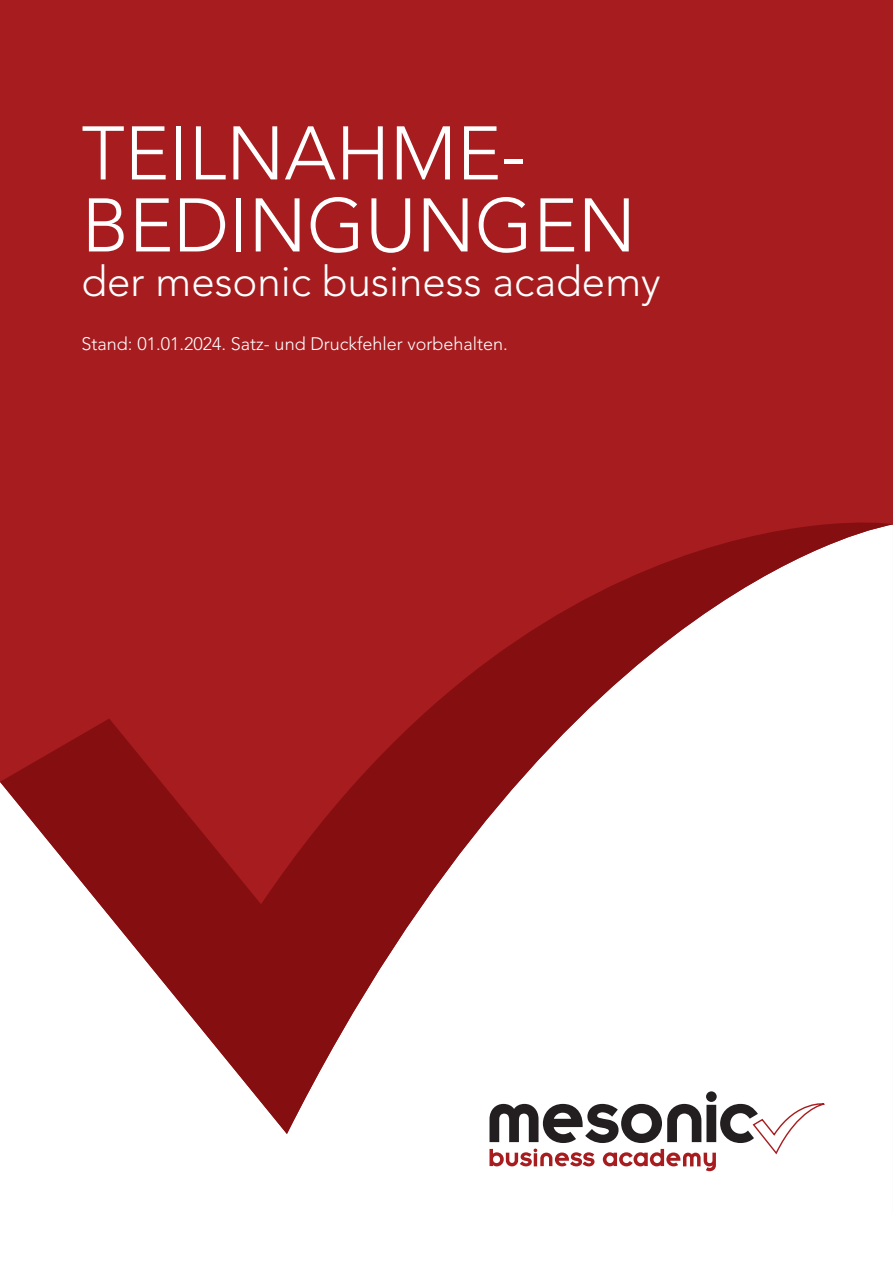
<style>
.page{position:relative;width:893px;height:1263px;background:#fff}
.page>*{position:absolute;margin:0;border:0;box-sizing:border-box;transform-origin:0 0}
.t1{font:300 75px/72px "Avenir LT Pro";color:#fff}
.t2{font:300 42px "Avenir LT Pro";color:#fff}
.t3{font:300 18px "Avenir LT Pro";color:#fff}
</style>
<div class="page">
<div style="left:0;top:0;width:893px;height:1212px;background:#a61c1f"></div>
<div style="left:0;top:1134px;width:893px;height:78px;background:#fff"></div>
<svg style="left:0;top:522px;width:893px;height:612px;fill:#fff"></svg>
<svg style="left:489px;top:1091px;width:335px;height:80px;background:#c8bdbd"></svg>
<p class="t1" style="left:82px;top:118px;width:556px">TEILNAHME-<br>BEDINGUNGEN</p>
<p class="t2" style="left:82px;top:257px;width:580px">der mesonic business academy</p>
<p class="t3" style="left:82px;top:334px;width:428px">Stand: 01.01.2024. Satz- und Druckfehler vorbehalten.</p>
</div>
